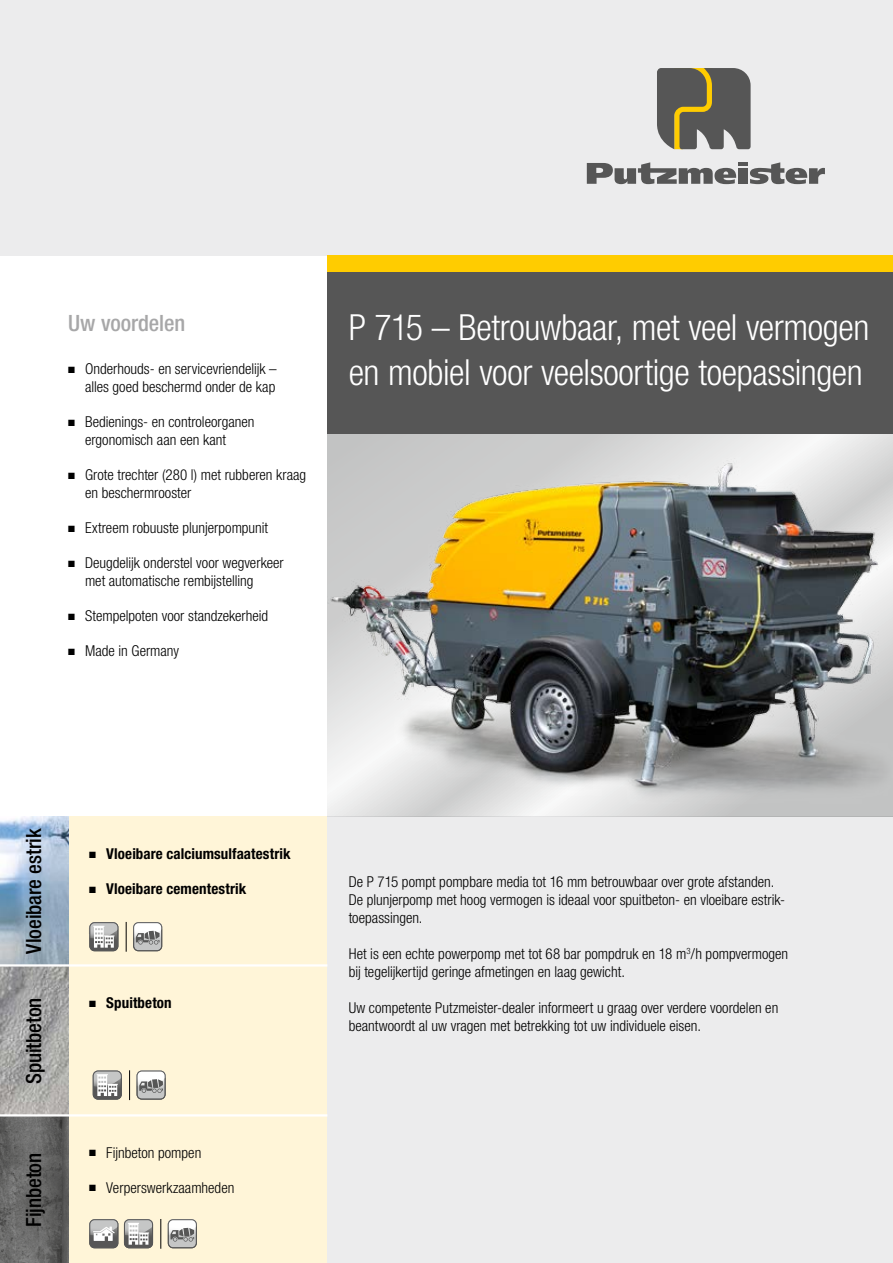
<style>
.page{position:relative;width:893px;height:1263px;background:#fff}
.page>*{position:absolute;margin:0;border:0;box-sizing:border-box;transform-origin:0 0}
.t1{font:300 condensed 36px/45px "Helvetica Neue LT Pro";letter-spacing:-.01em;color:#fff}
.t2{font:500 condensed 22.5px "Helvetica Neue LT Pro";letter-spacing:-.005em;color:#a7a7a8}
.t3{font:500 condensed 21px "Helvetica Neue LT Pro";letter-spacing:-.005em;color:#000}
.t4{font:300 condensed 15px/18px "Helvetica Neue LT Pro";color:#000}
.t5{font:700 condensed 15px "Helvetica Neue LT Pro";letter-spacing:.005em;color:#000}
</style>
<div class="page">
<div style="left:0;top:0;width:893px;height:255px;background:#ececed"></div>
<svg style="left:657px;top:68px;width:94px;height:81px;background:#6e6a5a"></svg>
<svg style="left:587px;top:162px;width:238px;height:22px"></svg>
<div style="left:327px;top:255px;width:566px;height:17px;background:#fc0"></div>
<div style="left:327px;top:817px;width:566px;height:446px;background:#ececed"></div>
<img style="left:327px;top:434px;width:566px;height:382px">
<div style="left:68px;top:817px;width:259px;height:446px;background:#fff5d8"></div>
<img style="left:0;top:817px;width:68px;height:446px">
<svg style="left:93px;top:1070px;width:29px;height:29px"></svg>
<hr style="left:129px;top:1070px;width:1px;height:30px;background:#000">
<svg style="left:137px;top:1070px;width:29px;height:29px"></svg>
<svg style="left:89px;top:1219px;width:29px;height:29px"></svg>
<svg style="left:124px;top:1219px;width:29px;height:29px"></svg>
<hr style="left:160px;top:1219px;width:1px;height:30px;background:#000">
<svg style="left:168px;top:1219px;width:29px;height:29px"></svg>
<svg style="left:89px;top:922px;width:29px;height:29px"></svg>
<hr style="left:126px;top:922px;width:1px;height:30px;background:#000">
<svg style="left:133px;top:922px;width:29px;height:29px"></svg>
<hr style="left:0;top:1114px;width:327px;height:2px;background:#fff">
<hr style="left:0;top:964px;width:327px;height:2px;background:#fff">
<div style="left:327px;top:272px;width:566px;height:162px;background:#565656"></div>
<h2 class="t2" style="left:68px;top:309px;width:119px">Uw voordelen</h2>
<p class="t4" style="left:68px;top:360px;width:210px;text-align:right">■ Onderhouds- en servicevriendelijk – alles goed beschermd onder de kap</p>
<p class="t4" style="left:85px;top:413px;width:171px;text-indent:-17px">■ Bedienings- en controleorganen ergonomisch aan een kant</p>
<p class="t4" style="left:85px;top:466px;width:223px;text-indent:-17px">■ Grote trechter (280 l) met rubberen kraag en beschermrooster</p>
<p class="t4" style="left:68px;top:519px;width:202px">■ Extreem robuuste plunjerpompunit</p>
<p class="t4" style="left:85px;top:554px;width:200px;text-indent:-17px">■ Deugdelijk onderstel voor wegverkeer met automatische rembijstelling</p>
<p class="t4" style="left:68px;top:607px;width:202px">■ Stempelpoten voor standzekerheid</p>
<p class="t4" style="left:68px;top:642px;width:113px">■ Made in Germany</p>
<h1 class="t1" style="left:349px;top:305px;width:522px">P 715 – Betrouwbaar, met veel vermogen en mobiel voor veelsoortige toepassingen</h1>
<h3 class="t3" style="left:21px;top:953px;width:127px;rotate:-90deg">Vloeibare estrik</h3>
<h3 class="t3" style="left:21px;top:1084px;width:88px;rotate:-90deg">Spuitbeton</h3>
<h3 class="t3" style="left:21px;top:1226px;width:75px;rotate:-90deg">Fijnbeton</h3>
<p class="t5" style="left:89px;top:845px;width:203px">■ Vloeibare calciumsulfaatestrik</p>
<p class="t5" style="left:89px;top:880px;width:158px">■ Vloeibare cementestrik</p>
<p class="t5" style="left:89px;top:994px;width:84px">■ Spuitbeton</p>
<p class="t4" style="left:89px;top:1143px;width:114px">■ Fijnbeton pompen</p>
<p class="t4" style="left:89px;top:1178px;width:147px">■ Verperswerkzaamheden</p>
<p class="t4" style="left:349px;top:872px;width:436px">De P 715 pompt pompbare media tot 16 mm betrouwbaar over grote afstanden.<br>De plunjerpomp met hoog vermogen is ideaal voor spuitbeton- en vloeibare estrik&shy;toepassingen.</p>
<p class="t4" style="left:349px;top:944px;width:441px">Het is een echte powerpomp met tot 68 bar pompdruk en 18 m<sup>3</sup>/h pompvermogen bij tegelijkertijd geringe afmetingen en laag gewicht.</p>
<p class="t4" style="left:349px;top:998px;width:431px">Uw competente Putzmeister-dealer informeert u graag over verdere voordelen en beantwoordt al uw vragen met betrekking tot uw individuele eisen.</p>
</div>
